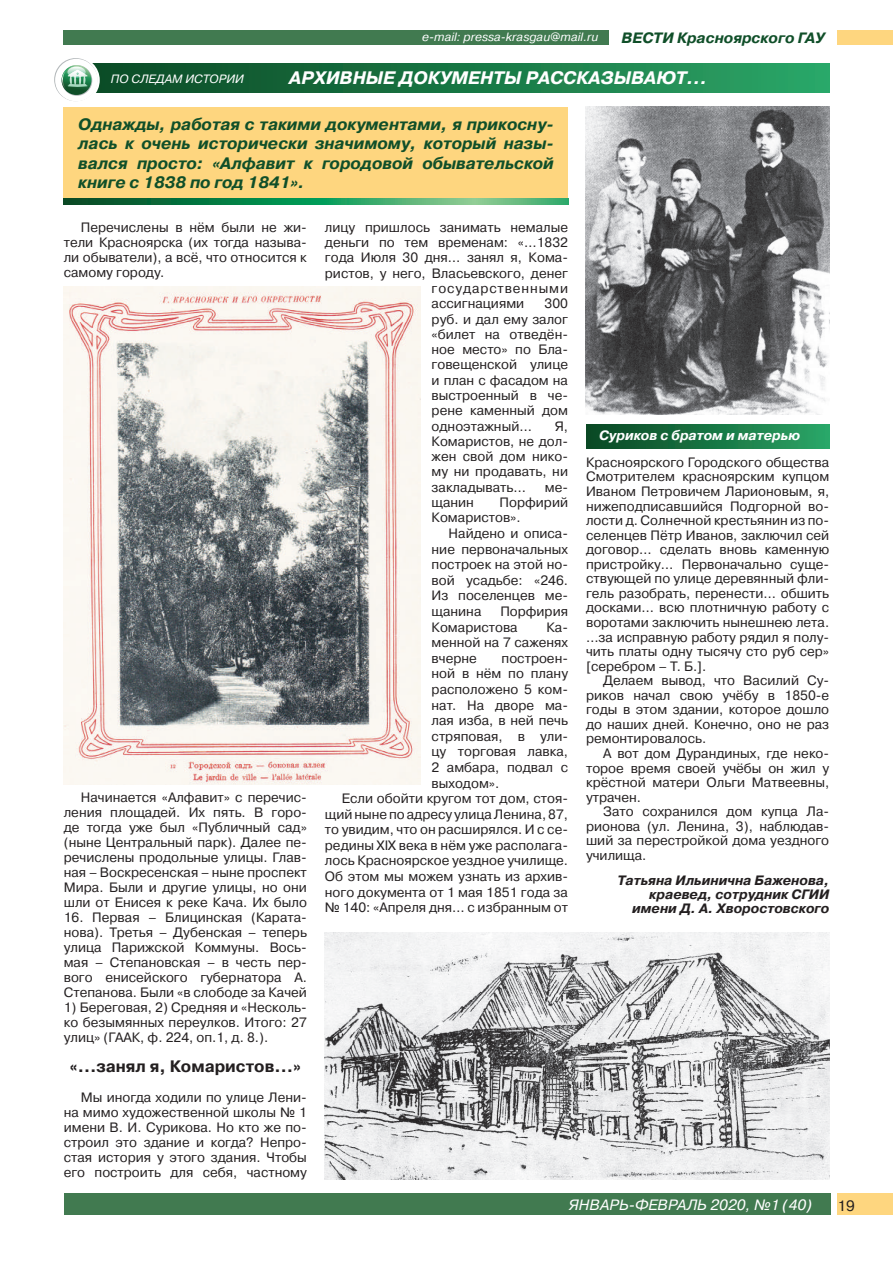
<style>
.page{position:relative;width:893px;height:1263px;background:#fff}
.page>*{position:absolute;margin:0;border:0;box-sizing:border-box;transform-origin:0 0}
.t1{font:italic 700 18px "Pragmatica WINC";color:#fff}
.t2{font:italic 700 16.5px/19.5px "Pragmatica WINC";color:#104f29;text-align:justify}
.t3{font:700 16.5px "Pragmatica WINC";color:#231f20}
.t4{font:italic 15px "Pragmatica C";color:#fff}
.t5{font:italic 700 15px "Pragmatica C";color:#104f29}
.t6{font:15px "Pragmatica WINC";color:#231f20}
.t7{font:13.5px/14.5px "Pragmatica WINC";color:#231f20;text-align:justify}
.t8{font:italic 700 13.5px/14.2px "Pragmatica WINC";color:#231f20;text-align:right}
.t9{font:italic 700 13.5px "Pragmatica WINC";color:#fff}
.t10{font:13.5px "Pragmatica WINC";letter-spacing:.065em;color:#231f20}
.t11{font:italic 12px "Pragmatica C";color:#fff}
.t12{font:italic 12px "Pragmatica WINC";color:#fff}
</style>
<div class="page">
<div style="left:64px;top:1194px;width:766px;height:21px;background:#417a50"></div>
<div style="left:838px;top:1194px;width:55px;height:21px;background:#fed67f"></div>
<div style="left:64px;top:30px;width:545px;height:15px;background:#417a50"></div>
<div style="left:838px;top:30px;width:55px;height:15px;background:#fed67f"></div>
<div style="left:63px;top:64px;width:766px;height:29px;background:linear-gradient(to right,#084521,#2aa567)"></div>
<div style="left:53px;top:57px;width:47px;height:46px;background:#fff;border-radius:50%"></div>
<svg style="left:54px;top:58px;width:44px;height:43px"></svg>
<div style="left:64px;top:108px;width:504px;height:92px;background:#fed67f"></div>
<svg style="left:64px;top:198px;width:504px;height:6px;background:#2c945b"></svg>
<div style="left:586px;top:424px;width:243px;height:24px;background:linear-gradient(to right,#084521,#2aa566)"></div>
<img style="left:64px;top:286px;width:357px;height:498px">
<img style="left:586px;top:106px;width:243px;height:308px">
<img style="left:325px;top:933px;width:504px;height:246px">
<p class="t11" style="left:422px;top:31px;width:178px">e-mail: pressa-krasgau@mail.ru</p>
<p class="t5" style="left:622px;top:29px;width:205px">ВЕСТИ Красноярского ГАУ</p>
<p class="t12" style="left:111px;top:72px;width:134px">ПО СЛЕДАМ ИСТОРИИ</p>
<h1 class="t1" style="left:289px;top:68px;width:420px">АРХИВНЫЕ ДОКУМЕНТЫ РАССКАЗЫВАЮТ…</h1>
<p class="t2" style="left:78px;top:114px;width:477px">Однажды, работая с такими документами, я прикосну&shy;лась к очень исторически значимому, который назы&shy;вался просто: «Алфавит к городовой обывательской книге с 1838 по год 1841».</p>
<p class="t7" style="left:64px;top:220px;width:245px;line-height:15px;text-indent:17px">Перечислены в нём были не жи&shy;тели Красноярска (их тогда называ&shy;ли обыватели), а всё, что относится к самому городу.</p>
<p class="t7" style="left:64px;top:790px;width:245px;line-height:15px;text-indent:17px">Начинается «Алфавит» с перечис&shy;ления площадей. Их пять. В горо&shy;де тогда уже был «Публичный сад» (ныне Центральный парк). Далее пе&shy;речислены продольные улицы. Глав&shy;ная – Воскресенская – ныне проспект Мира. Были и другие улицы, но они шли от Енисея к реке Кача. Их было</p>
<p class="t7" style="left:64px;top:910px;width:245px;line-height:15px">16. Первая – Блицинская (Карата&shy;нова). Третья – Дубенская – теперь улица Парижской Коммуны. Вось&shy;мая – Степановская – в честь пер&shy;вого енисейского губернатора А.<br>Степанова. Были «в слободе за Качей</p>
<p class="t7" style="left:64px;top:1000px;width:245px;line-height:15px">1) Береговая, 2) Средняя и «Несколь&shy;ко безымянных переулков. Итого: 27 улиц» (ГААК, ф. 224, оп.1, д. 8.).</p>
<p class="t3" style="left:70px;top:1057px;width:232px">«…занял я, Комаристов…»</p>
<p class="t7" style="left:64px;top:1090px;width:245px;line-height:15px;text-indent:17px">Мы иногда ходили по улице Лени&shy;на мимо художественной школы № 1 имени В. И. Сурикова. Но кто же по&shy;строил это здание и когда? Непро&shy;стая история у этого здания. Чтобы его построить для себя, частному</p>
<p class="t7" style="left:325px;top:220px;width:245px">лицу пришлось занимать немалые</p>
<p class="t7" style="left:325px;top:235px;width:245px">деньги по тем временам: «…1832</p>
<p class="t7" style="left:325px;top:250px;width:245px">года Июля 30 дня… занял я, Кома-</p>
<p class="t7" style="left:325px;top:266px;width:245px">ристов, у него, Власьевского, денег</p>
<p class="t10" style="left:432px;top:281px;width:138px">государственными</p>
<p class="t7" style="left:432px;top:296px;width:94px">ассигнациями</p>
<p class="t7" style="left:432px;top:296px;width:138px;line-height:15.3px;text-indent:113px">300 руб. и дал ему залог «билет на отведён&shy;ное место» по Бла&shy;говещенской улице и план с фасадом на выстроенный в че&shy;рене каменный дом одноэтажный…</p>
<p class="t7" style="left:432px;top:418px;width:138px;line-height:15.3px;text-indent:123px">Я, Комаристов, не дол&shy;жен свой дом нико&shy;му ни продавать, ни закладывать…</p>
<p class="t7" style="left:545px;top:480px;width:25px">ме-</p>
<p class="t7" style="left:432px;top:495px;width:138px;line-height:15.3px;text-indent:68px">Порфирий<br>Комаристов».</p>
<p class="t7" style="left:432px;top:526px;width:138px;line-height:15.6px;text-indent:17px">Найдено и описа&shy;ние первоначальных построек на этой но&shy;вой усадьбе: «246.<br>Из поселенцев ме&shy;щанина</p>
<p class="t7" style="left:432px;top:495px;width:44px">щанин</p>
<p class="t7" style="left:432px;top:604px;width:138px;line-height:15.6px;text-indent:69px">Порфирия<br>Комаристова</p>
<p class="t7" style="left:432px;top:619px;width:138px;line-height:15.6px;text-indent:115px">Ка&shy;менной на 7 саженях вчерне</p>
<p class="t7" style="left:502px;top:651px;width:68px">построен-</p>
<p class="t7" style="left:432px;top:667px;width:138px">ной в нём по плану</p>
<p class="t7" style="left:432px;top:682px;width:138px">расположено 5 ком-</p>
<p class="t7" style="left:432px;top:698px;width:138px">нат. На дворе ма-</p>
<p class="t7" style="left:432px;top:713px;width:138px">лая изба, в ней печь</p>
<p class="t7" style="left:432px;top:729px;width:138px">стряповая, в ули-</p>
<p class="t7" style="left:432px;top:745px;width:138px">цу торговая лавка,</p>
<p class="t7" style="left:432px;top:760px;width:138px">2 амбара, подвал с</p>
<p class="t7" style="left:432px;top:776px;width:69px">выходом».</p>
<p class="t7" style="left:342px;top:791px;width:228px">Если обойти кругом тот дом, стоя-</p>
<p class="t7" style="left:325px;top:807px;width:245px">щий ныне по адресу улица Ленина, 87,</p>
<p class="t7" style="left:325px;top:822px;width:245px">то увидим, что он расширялся. И с се-</p>
<p class="t7" style="left:325px;top:838px;width:245px">редины XIX века в нём уже располага-</p>
<p class="t7" style="left:325px;top:853px;width:245px">лось Красноярское уездное училище.</p>
<p class="t7" style="left:325px;top:869px;width:245px">Об этом мы можем узнать из архив-</p>
<p class="t7" style="left:325px;top:885px;width:245px">ного документа от 1 мая 1851 года за</p>
<p class="t7" style="left:325px;top:900px;width:245px">№ 140: «Апреля дня… с избранным от</p>
<p class="t9" style="left:599px;top:427px;width:202px">Суриков с братом и матерью</p>
<p class="t7" style="left:586px;top:455px;width:245px">Красноярского Городского общества Смотрителем красноярским купцом Иваном Петровичем Ларионовым, я, нижеподписавшийся Подгорной во&shy;лости д. Солнечной крестьянин из по&shy;селенцев Пётр Иванов, заключил сей договор… сделать вновь каменную пристройку… Первоначально суще&shy;ствующей по улице деревянный фли&shy;гель разобрать, перенести… обшить досками… всю плотничную работу с воротами заключить нынешнею лета. …за исправную работу рядил я полу&shy;чить платы одну тысячу сто руб сер» [серебром – Т. Б.].</p>
<p class="t7" style="left:586px;top:673px;width:245px;text-indent:17px">Делаем вывод, что Василий Су&shy;риков начал свою учёбу в 1850-е годы в этом здании, которое дошло до наших дней. Конечно, оно не раз ремонтировалось.</p>
<p class="t7" style="left:586px;top:746px;width:245px;text-indent:17px">А вот дом Дурандиных, где неко&shy;торое время своей учёбы он жил у крёстной матери Ольги Матвеевны, утрачен.</p>
<p class="t7" style="left:586px;top:804px;width:245px;text-indent:17px">Зато сохранился дом купца Ла&shy;рионова (ул. Ленина, 3), наблюдав&shy;ший за перестройкой дома уездного училища.</p>
<p class="t8" style="left:617px;top:873px;width:213px">Татьяна Ильинична Баженова, краевед, сотрудник СГИИ имени Д. А. Хворостовского</p>
<p class="t4" style="left:569px;top:1196px;width:245px">ЯНВАРЬ-ФЕВРАЛЬ 2020, №1 (40)</p>
<p class="t6" style="left:838px;top:1197px;width:19px">19</p>
</div>
